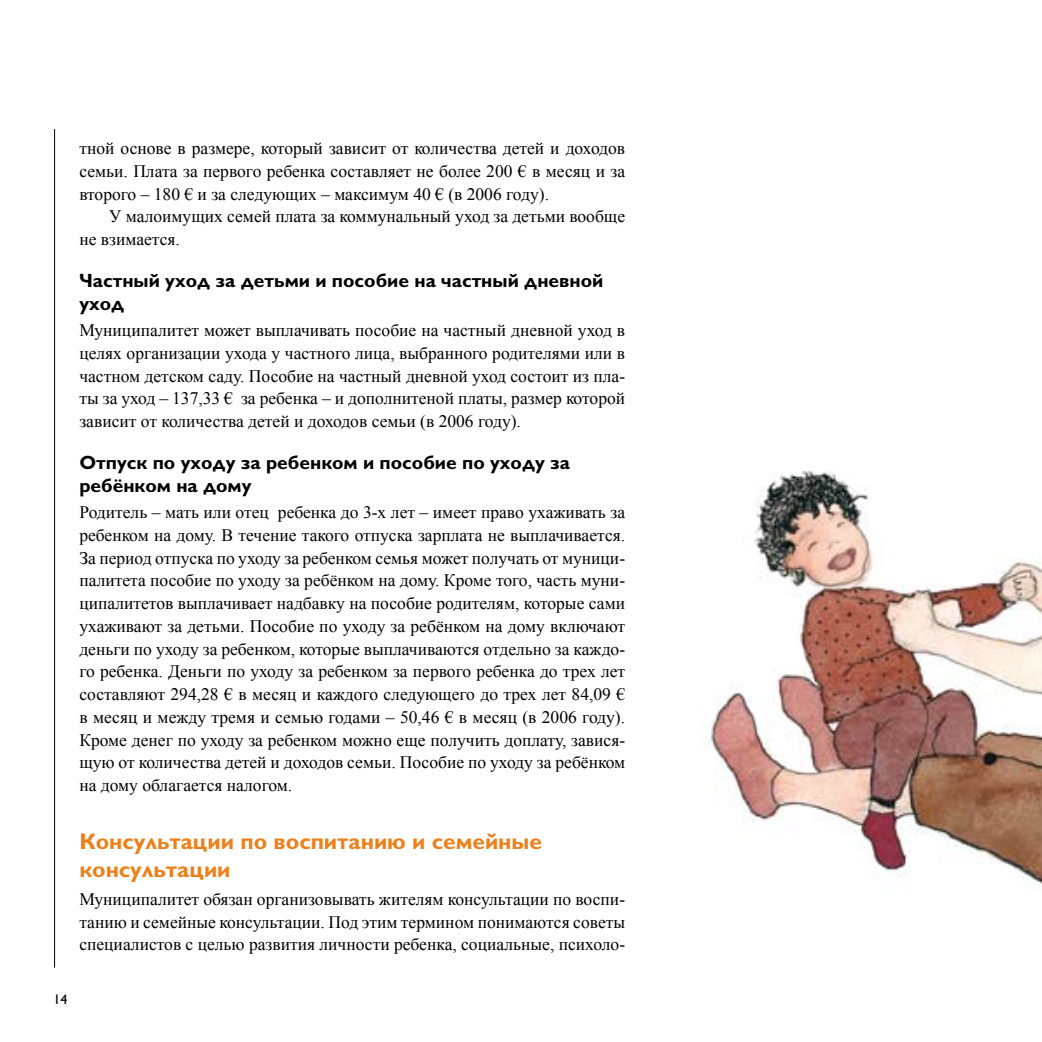
<style>
.page{position:relative;width:1042px;height:1042px;background:#fff}
.page>*{position:absolute;margin:0;border:0;box-sizing:border-box;transform-origin:0 0}
.t1{font:700 22.75px/28px "Gill Sans Cyr";color:#ee801b}
.t2{font:700 19.25px/22.8px "Gill Sans Cyr";color:#000}
.t3{font:17.5px/22.8px "Times New Roman";color:#000;text-align:justify}
.t4{font:14px "Gill Sans";color:#000}
</style>
<div class="page">
<hr style="left:54px;top:129px;width:1px;height:838px;background:#000">
<img style="left:710px;top:471px;width:332px;height:413px">
<p class="t3" style="left:79px;top:137px;width:547px">тной основе в размере, который зависит от количества детей и доходов семьи. Плата за первого ребенка составляет не более 200 € в месяц и за второго – 180 € и за следующих – максимум 40 € (в 2006 году).</p>
<p class="t3" style="left:79px;top:205px;width:547px;text-indent:30px">У малоимущих семей плата за коммунальный уход за детьми вообще не взимается.</p>
<p class="t2" style="left:79px;top:269px;width:525px">Частный уход за детьми и пособие на частный дневной уход</p>
<p class="t3" style="left:79px;top:319px;width:547px">Муниципалитет может выплачивать пособие на частный дневной уход в целях организации ухода у частного лица, выбранного родителями или в частном детском саду. Пособие на частный дневной уход состоит из пла&shy;ты за уход – 137,33 € за ребенка – и дополнитеной платы, размер которой зависит от количества детей и доходов семьи (в 2006 году).</p>
<p class="t2" style="left:79px;top:451px;width:492px">Отпуск по уходу за ребенком и пособие по уходу за ребёнком на дому</p>
<p class="t3" style="left:79px;top:501px;width:547px">Родитель – мать или отец ребенка до 3-х лет – имеет право ухаживать за ребенком на дому. В течение такого отпуска зарплата не выплачивается.<br>За период отпуска по уходу за ребенком семья может получать от муници&shy;палитета пособие по уходу за ребёнком на дому. Кроме того, часть муни&shy;ципалитетов выплачивает надбавку на пособие родителям, которые сами ухаживают за детьми. Пособие по уходу за ребёнком на дому включают деньги по уходу за ребенком, которые выплачиваются отдельно за каждо&shy;го ребенка. Деньги по уходу за ребенком за первого ребенка до трех лет составляют 294,28 € в месяц и каждого следующего до трех лет 84,09 € в месяц и между тремя и семью годами – 50,46 € в месяц (в 2006 году).<br>Кроме денег по уходу за ребенком можно еще получить доплату, завися&shy;щую от количества детей и доходов семьи. Пособие по уходу за ребёнком на дому облагается налогом.</p>
<h1 class="t1" style="left:79px;top:827px;width:464px">Консультации по воспитанию и семейные консультации</h1>
<p class="t3" style="left:79px;top:887px;width:547px">Муниципалитет обязан организовывать жителям консультации по воспи&shy;танию и семейные консультации. Под этим термином понимаются советы специалистов с целью развития личности ребенка, социальные, психоло-</p>
<p class="t4" style="left:53px;top:991px;width:12px">14</p>
</div>
